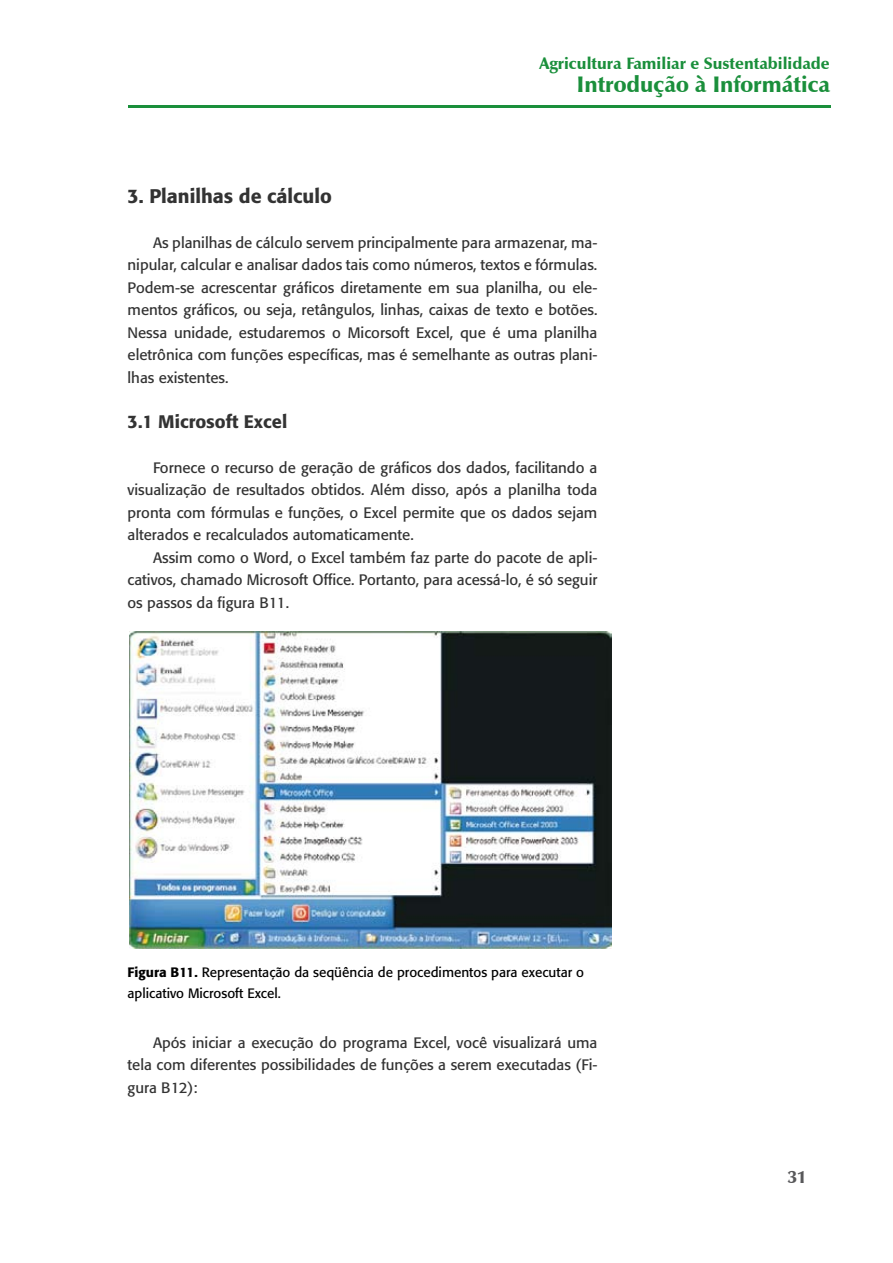
<style>
.page{position:relative;width:893px;height:1263px;background:#fff}
.page>*{position:absolute;margin:0;border:0;box-sizing:border-box;transform-origin:0 0}
.t1{font:900 22.5px "Zapf Humanist 601 BT";color:#1a8f3b}
.t2{font:500 19.5px "Formata";color:#333}
.t3{font:500 18px "Formata";color:#333}
.t4{font:900 18px "Zapf Humanist 601 BT";color:#58585a}
.t5{font:900 16.5px "Zapf Humanist 601 BT";color:#1a8f3b}
.t6{font:15px/22.5px "Formata";color:#333;text-align:justify}
.t7{font:13.5px/21.6px "Formata";color:#000}
.s1{font-weight:500}
</style>
<div class="page">
<hr style="left:128px;top:105px;width:703px;height:3px;background:#1a8f3b">
<img style="left:129px;top:631px;width:482px;height:317px">
<p class="t5" style="left:539px;top:53px;width:292px">Agricultura Familiar e Sustentabilidade</p>
<h1 class="t1" style="left:577px;top:70px;width:255px">Introdução à Informática</h1>
<h2 class="t2" style="left:128px;top:184px;width:206px">3. Planilhas de cálculo</h2>
<p class="t6" style="left:128px;top:231px;width:471px;text-indent:26px">As planilhas de cálculo servem principalmente para armazenar, ma&shy;nipular, calcular e analisar dados tais como números, textos e fórmulas.<br>Podem-se acrescentar gráficos diretamente em sua planilha, ou ele&shy;mentos gráficos, ou seja, retângulos, linhas, caixas de texto e botões.<br>Nessa unidade, estudaremos o Micorsoft Excel, que é uma planilha eletrônica com funções específicas, mas é semelhante as outras plani&shy;lhas existentes.</p>
<p class="t3" style="left:128px;top:410px;width:161px">3.1 Microsoft Excel</p>
<p class="t6" style="left:128px;top:456px;width:471px;text-indent:26px">Fornece o recurso de geração de gráficos dos dados, facilitando a visualização de resultados obtidos. Além disso, após a planilha toda pronta com fórmulas e funções, o Excel permite que os dados sejam alterados e recalculados automaticamente.</p>
<p class="t6" style="left:128px;top:546px;width:471px;text-indent:26px">Assim como o Word, o Excel também faz parte do pacote de apli&shy;cativos, chamado Microsoft Office. Portanto, para acessá-lo, é só seguir os passos da figura B11.</p>
<p class="t7" style="left:128px;top:961px;width:458px"><span class="s1">Figura B11.</span> Representação da seqüência de procedimentos para executar o aplicativo Microsoft Excel.</p>
<p class="t6" style="left:128px;top:1031px;width:471px;text-indent:26px">Após iniciar a execução do programa Excel, você visualizará uma tela com diferentes possibilidades de funções a serem executadas (Fi&shy;gura B12):</p>
<p class="t4" style="left:787px;top:1165px;width:21px">31</p>
</div>
